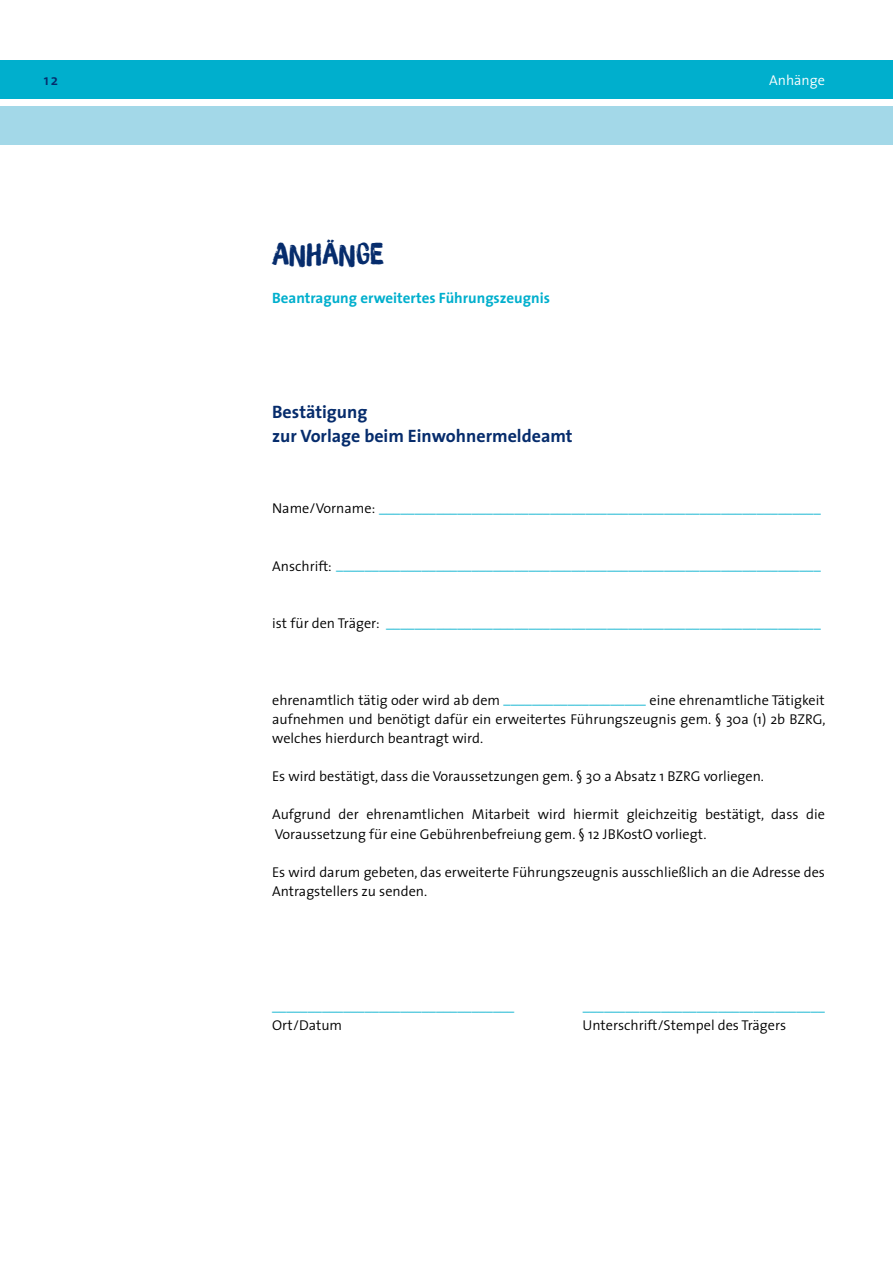
<style>
.page{position:relative;width:893px;height:1263px;background:#fff}
.page>*{position:absolute;margin:0;border:0;box-sizing:border-box;transform-origin:0 0}
._01_Head_20{font:30px "Brush Up";letter-spacing:.02em;color:#062c6c}
.Head_Anhänge{font:700 18px/24px "The Sans";color:#062c6c}
._03_Small_Head{font:700 15px "The Sans";color:#00afcd}
.t1{font:600 15px "The Sans";color:#062c6c}
.Body_9_5{font:300 14.25px/19.2px "The Sans";color:#000}
.Ausfuellbereiche_Anh{font:300 14.25px "The Sans";color:#00afcd}
.Body_9_5-2{font:300 14.25px "The Sans";color:#00afcd}
.t2{font:300 14.25px "The Sans";color:#fff}
.s1{color:#000}
</style>
<div class="page">
<div style="left:0;top:106px;width:893px;height:38px;background:#a3d8e8"></div>
<div style="left:0;top:61px;width:893px;height:38px;background:#00afcd"></div>
<p class="t1" style="left:44px;top:67px;width:16px">12</p>
<p class="t2" style="left:769px;top:68px;width:57px">Anhänge</p>
<p class="_01_Head_20" style="left:272px;top:236px;width:113px">ANHÄNGE</p>
<p class="_03_Small_Head" style="left:272px;top:285px;width:279px">Beantragung erweitertes Führungszeugnis</p>
<p class="Head_Anhänge" style="left:272px;top:399px;width:302px">Bestätigung<br>zur Vorlage beim Einwohnermeldeamt</p>
<p class="Ausfuellbereiche_Anh" style="left:272px;top:494px;width:550px"><span class="s1">Name/Vorname:</span> ______________________________________________________________</p>
<p class="Ausfuellbereiche_Anh" style="left:272px;top:552px;width:550px"><span class="s1">Anschrift:</span> ____________________________________________________________________</p>
<p class="Ausfuellbereiche_Anh" style="left:272px;top:609px;width:550px"><span class="s1">ist für den Träger:</span> _____________________________________________________________</p>
<p class="Body_9_5" style="left:272px;top:690px;width:555px;text-align:justify">ehrenamtlich tätig oder wird ab dem <sup>____________________</sup> eine ehrenamtliche Tätigkeit aufnehmen und benötigt dafür ein erweitertes Führungszeugnis gem. § 30a (1) 2b BZRG, welches hierdurch beantragt wird.</p>
<p class="Body_9_5" style="left:272px;top:766px;width:493px">Es wird bestätigt, dass die Voraussetzungen gem. § 30 a Absatz 1 BZRG vorliegen.</p>
<p class="Body_9_5" style="left:272px;top:804px;width:554px">Aufgrund der ehrenamtlichen Mitarbeit wird hiermit gleichzeitig bestätigt, dass die<br>Voraussetzung für eine Gebührenbefreiung gem. § 12 JBKostO vorliegt.</p>
<p class="Body_9_5" style="left:272px;top:862px;width:554px">Es wird darum gebeten, das erweiterte Führungszeugnis ausschließlich an die Adresse des<br>Antragstellers zu senden.</p>
<p class="Body_9_5-2" style="left:272px;top:992px;width:244px">__________________________________</p>
<p class="Body_9_5-2" style="left:583px;top:992px;width:244px">__________________________________</p>
<p class="Body_9_5" style="left:272px;top:1015px;width:72px">Ort/Datum</p>
<p class="Body_9_5" style="left:583px;top:1015px;width:205px">Unterschrift/Stempel des Trägers</p>
</div>
